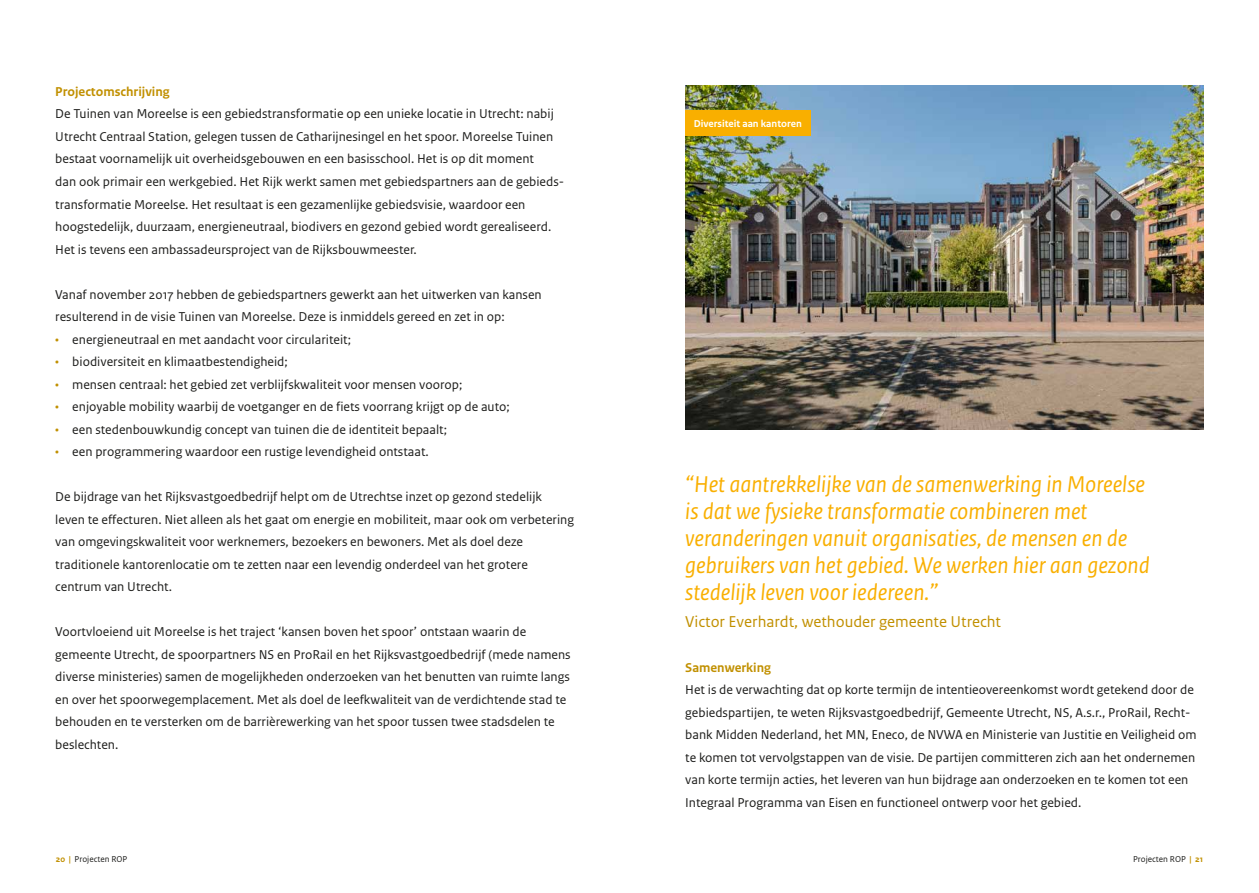
<style>
.page{position:relative;width:1259px;height:893px;background:#fff}
.page>*{position:absolute;margin:0;border:0;box-sizing:border-box;transform-origin:0 0}
.t1{font:italic 24px/27px "Rijksoverheid Sans Text";color:#f9af00}
.t2{font:16.5px "Rijksoverheid Sans Text";color:#c19000}
.t3{font:13.5px/22.5px "Rijksoverheid Sans Text";color:#1d1d1b}
.t4{font:700 13.5px "Rijksoverheid Sans Text";color:#c19000}
.t5{font:700 10.5px "Rijksoverheid Sans Text";color:#fff}
.t6{font:9px "Rijksoverheid Sans Text";color:#1d1d1b}
.s1{color:#c19000}
.s2{font-weight:700;color:#c19000}
</style>
<div class="page">
<img style="left:685px;top:85px;width:518px;height:344px">
<div style="left:685px;top:111px;width:125px;height:25px;background:#f9af00"></div>
<p class="t4" style="left:55px;top:84px;width:116px">Projectomschrijving</p>
<p class="t3" style="left:55px;top:103px;width:510px">De Tuinen van Moreelse is een gebiedstransformatie op een unieke locatie in Utrecht: nabij Utrecht Centraal Station, gelegen tussen de Catharijnesingel en het spoor. Moreelse Tuinen bestaat voornamelijk uit overheidsgebouwen en een basisschool. Het is op dit moment<br>dan ook primair een werkgebied. Het Rijk werkt samen met gebiedspartners aan de gebieds&shy;transformatie Moreelse. Het resultaat is een gezamenlijke gebiedsvisie, waardoor een hoogstedelijk, duurzaam, energieneutraal, biodivers en gezond gebied wordt gerealiseerd.<br>Het is tevens een ambassadeursproject van de Rijksbouwmeester.</p>
<p class="t3" style="left:55px;top:283px;width:488px">Vanaf november 2017 hebben de gebiedspartners gewerkt aan het uitwerken van kansen resulterend in de visie Tuinen van Moreelse. Deze is inmiddels gereed en zet in op:</p>
<p class="t3" style="left:55px;top:328px;width:297px"><span class="s1">•</span> energieneutraal en met aandacht voor circulariteit;</p>
<p class="t3" style="left:55px;top:351px;width:234px"><span class="s1">•</span> biodiversiteit en klimaatbestendigheid;</p>
<p class="t3" style="left:55px;top:373px;width:409px"><span class="s1">•</span> mensen centraal: het gebied zet verblijfskwaliteit voor mensen voorop;</p>
<p class="t3" style="left:55px;top:396px;width:456px"><span class="s1">•</span> enjoyable mobility waarbij de voetganger en de fiets voorrang krijgt op de auto;</p>
<p class="t3" style="left:55px;top:418px;width:393px"><span class="s1">•</span> een stedenbouwkundig concept van tuinen die de identiteit bepaalt;</p>
<p class="t3" style="left:55px;top:441px;width:375px"><span class="s1">•</span> een programmering waardoor een rustige levendigheid ontstaat.</p>
<p class="t3" style="left:55px;top:486px;width:520px">De bijdrage van het Rijksvastgoedbedrijf helpt om de Utrechtse inzet op gezond stedelijk leven te effecturen. Niet alleen als het gaat om energie en mobiliteit, maar ook om verbetering van omgevingskwaliteit voor werknemers, bezoekers en bewoners. Met als doel deze traditionele kantorenlocatie om te zetten naar een levendig onderdeel van het grotere centrum van Utrecht.</p>
<p class="t3" style="left:55px;top:621px;width:517px">Voortvloeiend uit Moreelse is het traject ‘kansen boven het spoor’ ontstaan waarin de gemeente Utrecht, de spoorpartners NS en ProRail en het Rijksvastgoedbedrijf (mede namens diverse ministeries) samen de mogelijkheden onderzoeken van het benutten van ruimte langs en over het spoorwegemplacement. Met als doel de leefkwaliteit van de verdichtende stad te behouden en te versterken om de barrièrewerking van het spoor tussen twee stadsdelen te beslechten.</p>
<p class="t5" style="left:694px;top:117px;width:110px">Diversiteit aan kantoren</p>
<p class="t1" style="left:685px;top:471px;width:466px">“Het aantrekkelijke van de samenwerking in Moreelse is dat we fysieke transformatie combineren met veranderingen vanuit organisaties, de mensen en de gebruikers van het gebied. We werken hier aan gezond stedelijk leven voor iedereen.”</p>
<p class="t2" style="left:685px;top:612px;width:317px">Victor Everhardt, wethouder gemeente Utrecht</p>
<p class="t4" style="left:685px;top:659px;width:87px">Samenwerking</p>
<p class="t3" style="left:685px;top:679px;width:513px">Het is de verwachting dat op korte termijn de intentieovereenkomst wordt getekend door de gebiedspartijen, te weten Rijksvastgoedbedrijf, Gemeente Utrecht, NS, A.s.r., ProRail, Recht&shy;bank Midden Nederland, het MN, Eneco, de NVWA en Ministerie van Justitie en Veiligheid om te komen tot vervolgstappen van de visie. De partijen committeren zich aan het ondernemen van korte termijn acties, het leveren van hun bijdrage aan onderzoeken en te komen tot een Integraal Programma van Eisen en functioneel ontwerp voor het gebied.</p>
<p class="t6" style="left:56px;top:854px;width:73px"><span class="s2">20 |</span> Projecten ROP</p>
<p class="t6" style="left:1133px;top:854px;width:72px">Projecten ROP <span class="s2">| 21</span></p>
</div>
